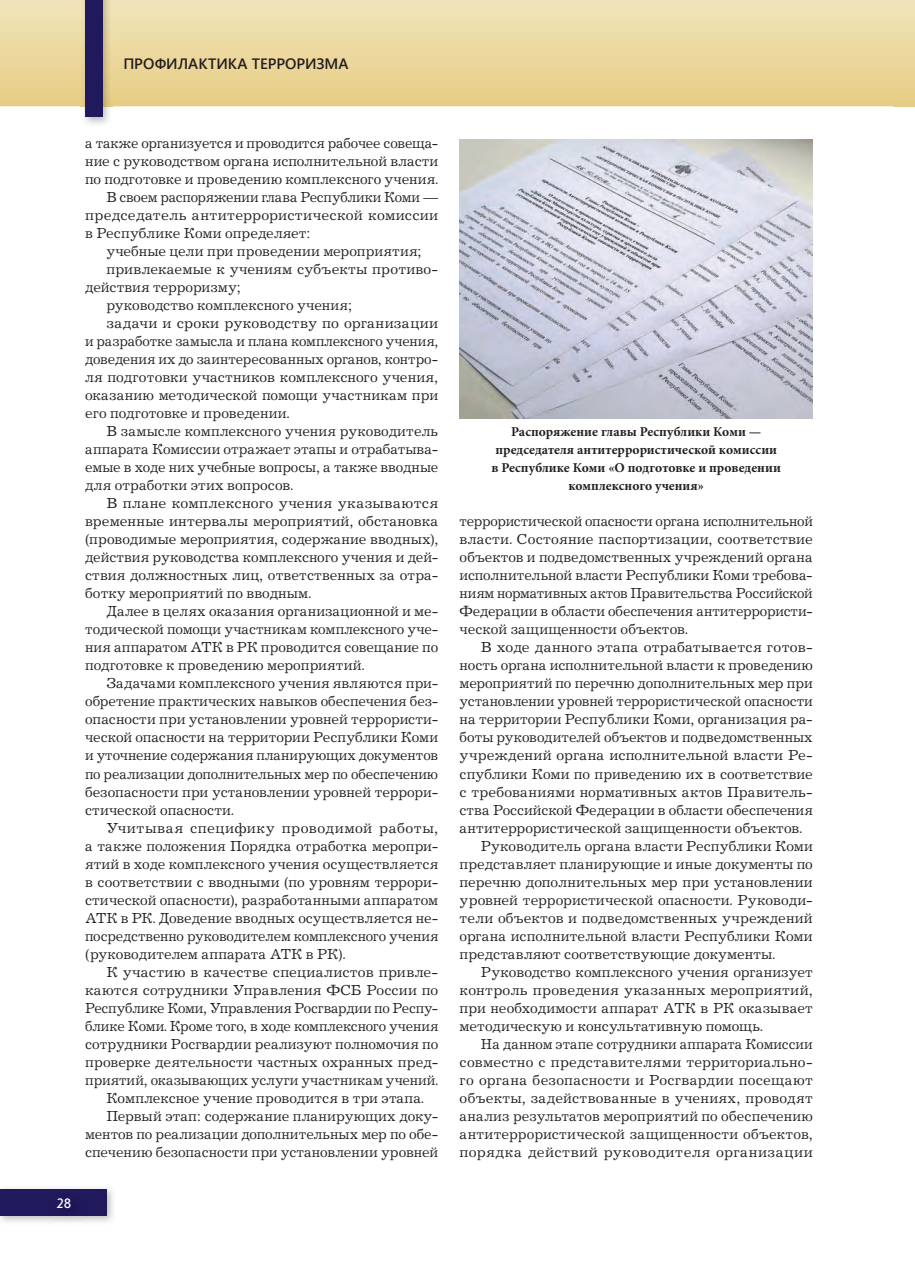
<style>
.page{position:relative;width:915px;height:1276px;background:#fff}
.page>*{position:absolute;margin:0;border:0;box-sizing:border-box;transform-origin:0 0}
.t1{font:15px/18px "Journal C";letter-spacing:.005em;color:#231f20;text-align:justify}
.t2{font:15px "Journal C";letter-spacing:-.015em;color:#231f20}
.t3{font:15px "Journal C";letter-spacing:.03em;color:#231f20}
.t4{font:15px "Journal C";letter-spacing:.035em;color:#231f20}
.t5{font:600 15px "Segoe UI";color:#231f20}
.t6{font:14.25px "Journal Sans C";color:#fff}
.t7{font:700 13.5px/18px "Minion Pro";color:#231f20;text-align:center}
</style>
<div class="page">
<img style="left:459px;top:139px;width:353px;height:279px">
<div style="left:893px;top:0;width:21px;height:106px;background:linear-gradient(to bottom,#f1e4ba,#e7cd85)"></div>
<svg style="left:0;top:0;width:893px;height:106px;background:#ebd89f"></svg>
<img style="left:81px;top:0;width:31px;height:124px">
<div style="left:85px;top:0;width:17px;height:117px;background:#20195c"></div>
<img style="left:0;top:1188px;width:113px;height:34px">
<div style="left:0;top:1189px;width:106px;height:26px;background:#20195c"></div>
<img style="left:53px;top:1215px;width:31px;height:6px">
<p class="t5" style="left:123px;top:53px;width:226px">ПРОФИЛАКТИКА ТЕРРОРИЗМА</p>
<p class="t1" style="left:85px;top:136px;width:354px">а также организуется и проводится рабочее совеща-</p>
<p class="t1" style="left:85px;top:154px;width:354px">ние с руководством органа исполнительной власти</p>
<p class="t1" style="left:85px;top:172px;width:354px">по подготовке и проведению комплексного учения.</p>
<p class="t2" style="left:106px;top:192px;width:333px">В своем распоряжении глава Республики Коми —</p>
<p class="t1" style="left:85px;top:208px;width:354px">председатель антитеррористической комиссии</p>
<p class="t1" style="left:85px;top:226px;width:227px">в Республике Коми определяет:</p>
<p class="t1" style="left:106px;top:244px;width:316px">учебные цели при проведении мероприятия;</p>
<p class="t1" style="left:106px;top:262px;width:333px">привлекаемые к учениям субъекты противо-</p>
<p class="t1" style="left:85px;top:280px;width:157px">действия терроризму;</p>
<p class="t1" style="left:106px;top:298px;width:247px">руководство комплексного учения;</p>
<p class="t1" style="left:106px;top:316px;width:333px">задачи и сроки руководству по организации</p>
<p class="t1" style="left:85px;top:334px;width:354px">и разработке замысла и плана комплексного учения,</p>
<p class="t1" style="left:85px;top:352px;width:354px">доведения их до заинтересованных органов, контро-</p>
<p class="t1" style="left:85px;top:370px;width:354px">ля подготовки участников комплексного учения,</p>
<p class="t1" style="left:85px;top:388px;width:354px">оказанию методической помощи участникам при</p>
<p class="t1" style="left:85px;top:406px;width:206px">его подготовке и проведении.</p>
<p class="t1" style="left:106px;top:424px;width:333px">В замысле комплексного учения руководитель</p>
<p class="t1" style="left:85px;top:442px;width:354px">аппарата Комиссии отражает этапы и отрабатыва-</p>
<p class="t1" style="left:85px;top:460px;width:354px">емые в ходе них учебные вопросы, а также вводные</p>
<p class="t1" style="left:85px;top:478px;width:209px">для отработки этих вопросов.</p>
<p class="t1" style="left:106px;top:496px;width:333px">В плане комплексного учения указываются</p>
<p class="t1" style="left:85px;top:514px;width:354px">временные интервалы мероприятий, обстановка</p>
<p class="t1" style="left:85px;top:532px;width:354px">(проводимые мероприятия, содержание вводных),</p>
<p class="t1" style="left:85px;top:550px;width:354px">действия руководства комплексного учения и дей-</p>
<p class="t1" style="left:85px;top:568px;width:354px">ствия должностных лиц, ответственных за отра-</p>
<p class="t1" style="left:85px;top:586px;width:228px">ботку мероприятий по вводным.</p>
<p class="t1" style="left:106px;top:604px;width:333px">Далее в целях оказания организационной и ме-</p>
<p class="t1" style="left:85px;top:622px;width:354px">тодической помощи участникам комплексного уче-</p>
<p class="t1" style="left:85px;top:640px;width:354px">ния аппаратом АТК в РК проводится совещание по</p>
<p class="t1" style="left:85px;top:658px;width:281px">подготовке к проведению мероприятий.</p>
<p class="t1" style="left:106px;top:676px;width:333px">Задачами комплексного учения являются при-</p>
<p class="t1" style="left:85px;top:694px;width:354px">обретение практических навыков обеспечения без-</p>
<p class="t1" style="left:85px;top:712px;width:354px">опасности при установлении уровней террористи-</p>
<p class="t1" style="left:85px;top:730px;width:354px">ческой опасности на территории Республики Коми</p>
<p class="t1" style="left:85px;top:748px;width:354px">и уточнение содержания планирующих документов</p>
<p class="t1" style="left:85px;top:766px;width:354px">по реализации дополнительных мер по обеспечению</p>
<p class="t1" style="left:85px;top:784px;width:354px">безопасности при установлении уровней террори-</p>
<p class="t1" style="left:85px;top:802px;width:150px">стической опасности.</p>
<p class="t4" style="left:106px;top:822px;width:333px">Учитывая специфику проводимой работы,</p>
<p class="t1" style="left:85px;top:838px;width:354px">а также положения Порядка отработка меропри-</p>
<p class="t1" style="left:85px;top:856px;width:354px">ятий в ходе комплексного учения осуществляется</p>
<p class="t1" style="left:85px;top:874px;width:354px">в соответствии с вводными (по уровням террори-</p>
<p class="t1" style="left:85px;top:892px;width:354px">стической опасности), разработанными аппаратом</p>
<p class="t1" style="left:85px;top:910px;width:354px">АТК в РК. Доведение вводных осуществляется не-</p>
<p class="t1" style="left:85px;top:928px;width:354px">посредственно руководителем комплексного учения</p>
<p class="t1" style="left:85px;top:946px;width:262px">(руководителем аппарата АТК в РК).</p>
<p class="t1" style="left:106px;top:964px;width:333px">К участию в качестве специалистов привле-</p>
<p class="t1" style="left:85px;top:982px;width:354px">каются сотрудники Управления ФСБ России по</p>
<p class="t1" style="left:85px;top:1000px;width:354px">Республике Коми, Управления Росгвардии по Респу-</p>
<p class="t1" style="left:85px;top:1018px;width:354px">блике Коми. Кроме того, в ходе комплексного учения</p>
<p class="t1" style="left:85px;top:1036px;width:354px">сотрудники Росгвардии реализуют полномочия по</p>
<p class="t1" style="left:85px;top:1054px;width:354px">проверке деятельности частных охранных пред-</p>
<p class="t1" style="left:85px;top:1072px;width:354px">приятий, оказывающих услуги участникам учений.</p>
<p class="t1" style="left:106px;top:1090px;width:319px">Комплексное учение проводится в три этапа.</p>
<p class="t1" style="left:106px;top:1108px;width:333px">Первый этап: содержание планирующих доку-</p>
<p class="t1" style="left:85px;top:1126px;width:354px">ментов по реализации дополнительных мер по обе-</p>
<p class="t1" style="left:85px;top:1144px;width:354px">спечению безопасности при установлении уровней</p>
<p class="t6" style="left:56px;top:1195px;width:16px">28</p>
<p class="t7" style="left:491px;top:423px;width:291px">Распоряжение главы Республики Коми — председателя антитеррористической комиссии в Республике Коми «О подготовке и проведении комплексного учения»</p>
<p class="t1" style="left:459px;top:514px;width:354px">террористической опасности органа исполнительной власти. Состояние паспортизации, соответствие объектов и подведомственных учреждений органа исполнительной власти Республики Коми требова&shy;ниям нормативных актов Правительства Российской Федерации в области обеспечения антитеррористи&shy;ческой защищенности объектов.</p>
<p class="t1" style="left:480px;top:640px;width:333px">В ходе данного этапа отрабатывается готов-</p>
<p class="t1" style="left:459px;top:658px;width:354px">ность органа исполнительной власти к проведению</p>
<p class="t1" style="left:459px;top:676px;width:354px">мероприятий по перечню дополнительных мер при</p>
<p class="t1" style="left:459px;top:694px;width:354px">установлении уровней террористической опасности</p>
<p class="t1" style="left:459px;top:712px;width:354px">на территории Республики Коми, организация ра-</p>
<p class="t1" style="left:459px;top:730px;width:354px">боты руководителей объектов и подведомственных</p>
<p class="t1" style="left:459px;top:748px;width:354px">учреждений органа исполнительной власти Ре-</p>
<p class="t1" style="left:459px;top:766px;width:354px">спублики Коми по приведению их в соответствие</p>
<p class="t1" style="left:459px;top:784px;width:354px">с требованиями нормативных актов Правитель-</p>
<p class="t1" style="left:459px;top:802px;width:354px">ства Российской Федерации в области обеспечения</p>
<p class="t1" style="left:459px;top:820px;width:344px">антитеррористической защищенности объектов.</p>
<p class="t1" style="left:480px;top:838px;width:333px">Руководитель органа власти Республики Коми</p>
<p class="t1" style="left:459px;top:856px;width:354px">представляет планирующие и иные документы по</p>
<p class="t1" style="left:459px;top:874px;width:354px">перечню дополнительных мер при установлении</p>
<p class="t1" style="left:459px;top:892px;width:354px">уровней террористической опасности. Руководи-</p>
<p class="t1" style="left:459px;top:910px;width:354px">тели объектов и подведомственных учреждений</p>
<p class="t1" style="left:459px;top:928px;width:354px">органа исполнительной власти Республики Коми</p>
<p class="t1" style="left:459px;top:946px;width:317px">представляют соответствующие документы.</p>
<p class="t1" style="left:480px;top:964px;width:333px">Руководство комплексного учения организует</p>
<p class="t1" style="left:459px;top:982px;width:354px">контроль проведения указанных мероприятий,</p>
<p class="t1" style="left:459px;top:1000px;width:354px">при необходимости аппарат АТК в РК оказывает</p>
<p class="t1" style="left:459px;top:1018px;width:305px">методическую и консультативную помощь.</p>
<p class="t1" style="left:480px;top:1036px;width:333px">На данном этапе сотрудники аппарата Комиссии</p>
<p class="t1" style="left:459px;top:1054px;width:354px">совместно с представителями территориально-</p>
<p class="t1" style="left:459px;top:1072px;width:354px">го органа безопасности и Росгвардии посещают</p>
<p class="t1" style="left:459px;top:1090px;width:354px">объекты, задействованные в учениях, проводят</p>
<p class="t1" style="left:459px;top:1108px;width:354px">анализ результатов мероприятий по обеспечению</p>
<p class="t1" style="left:459px;top:1126px;width:354px">антитеррористической защищенности объектов,</p>
<p class="t3" style="left:459px;top:1146px;width:354px">порядка действий руководителя организации</p>
</div>
